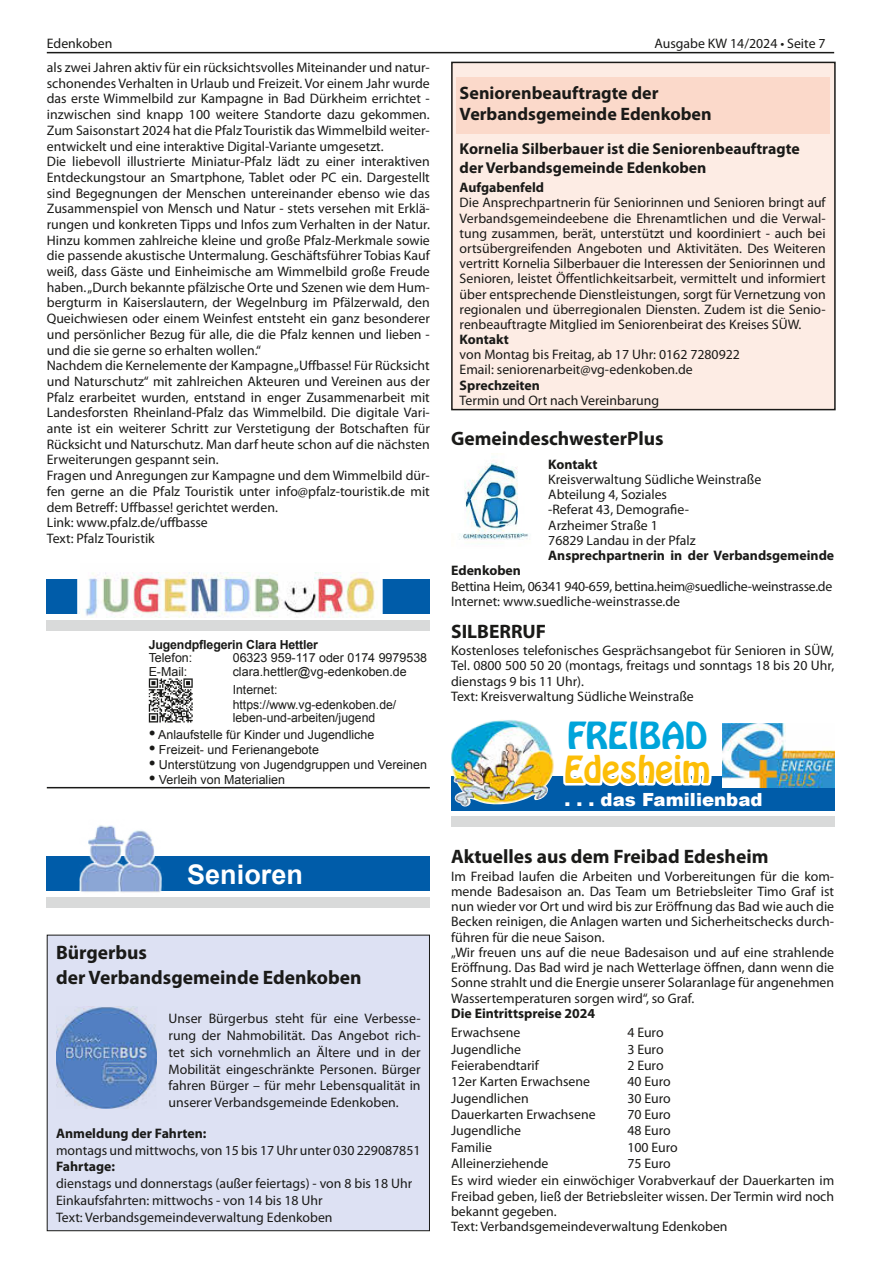
<style>
.page{position:relative;width:881px;height:1263px;background:#fff}
.page>*{position:absolute;margin:0;border:0;box-sizing:border-box;transform-origin:0 0}
.t1{font:33px "Hobo Std";color:#fcbe07}
.t2{font:33px "Hobo Std";color:#00a4da}
.t3{font:700 27px "Arial";color:#fff}
.t4{font:700 19.5px/25px "Myriad Pro";color:#1a1a18}
.t5{font:900 18.15px "Arial";color:#fff}
.t6{font:700 18px/21.6px "Myriad Pro";color:#1a1a18}
.t7{font:700 15.75px/18.9px "Myriad Pro";color:#1a1a18}
.t8{font:13.8px/15.8px "Myriad Pro";color:#1a1a18}
.t9{font:700 13.8px "Myriad Pro";color:#1a1a18}
.t10{font:13.8px/15.3px "Myriad Pro";letter-spacing:-.02em;color:#1a1a18}
.t11{font:12.45px/18px "Arial";color:#1a1a18}
.t12{font:700 12.45px "Arial";letter-spacing:-.01em;color:#1a1a18}
.s1{font-size:19.5px}
</style>
<div class="page">
<hr style="left:47px;top:52px;width:786px;height:1px;background:#1a1a18">
<div style="left:451px;top:62px;width:383px;height:348px;background:#fdece4"></div>
<div style="left:451px;top:62px;width:384px;height:348px;border:2px solid #1a1a18"></div>
<div style="left:456px;top:77px;width:373px;height:56px;background:#fbd9ca"></div>
<img style="left:459px;top:460px;width:70px;height:80px">
<div style="left:451px;top:777px;width:382px;height:34px;background:#005ca9"></div>
<div style="left:451px;top:816px;width:382px;height:11px;background:#d9dada"></div>
<img style="left:451px;top:719px;width:103px;height:88px">
<svg style="left:560px;top:776px;width:153px;height:10px;background:#dbe7f2"></svg>
<img style="left:722px;top:724px;width:111px;height:63px">
<div style="left:47px;top:580px;width:382px;height:34px;background:#005ca9"></div>
<div style="left:47px;top:620px;width:382px;height:10px;background:#d9dada"></div>
<hr style="left:47px;top:787px;width:382px;height:1px;background:#1a1a18">
<div style="left:77px;top:561px;width:305px;height:59px;background:#fff"></div>
<img style="left:84px;top:572px;width:293px;height:45px">
<img style="left:148px;top:678px;width:44px;height:45px">
<div style="left:47px;top:857px;width:382px;height:34px;background:#005ca9"></div>
<div style="left:47px;top:897px;width:382px;height:10px;background:#d9dada"></div>
<img style="left:80px;top:825px;width:84px;height:68px">
<div style="left:47px;top:935px;width:382px;height:296px;background:#dde1f3"></div>
<img style="left:56px;top:1006px;width:100px;height:102px">
<p class="t8" style="left:47px;top:35px;width:67px">Edenkoben</p>
<p class="t8" style="left:654px;top:35px;width:173px">Ausgabe KW 14/2024 • Seite 7</p>
<h3 class="t6" style="left:459px;top:81px;width:253px">Seniorenbeauftragte der<br>Verbandsgemeinde Edenkoben</h3>
<p class="t7" style="left:459px;top:139px;width:341px">Kornelia Silberbauer ist die Seniorenbeauftragte der Verbandsgemeinde Edenkoben</p>
<p class="t9" style="left:459px;top:179px;width:86px">Aufgabenfeld</p>
<p class="t8" style="left:459px;top:195px;width:367px;line-height:15.1px;text-align:justify">Die Ansprechpartnerin für Seniorinnen und Senioren bringt auf Verbandsgemeindeebene die Ehrenamtlichen und die Verwal&shy;tung zusammen, berät, unterstützt und koordiniert - auch bei ortsübergreifenden Angeboten und Aktivitäten. Des Weiteren vertritt Kornelia Silberbauer die Interessen der Seniorinnen und Senioren, leistet Öffentlichkeitsarbeit, vermittelt und informiert über entsprechende Dienstleistungen, sorgt für Vernetzung von regionalen und überregionalen Diensten. Zudem ist die Senio&shy;renbeauftragte Mitglied im Seniorenbeirat des Kreises SÜW.</p>
<p class="t9" style="left:459px;top:330px;width:51px">Kontakt</p>
<p class="t8" style="left:459px;top:347px;width:282px;line-height:15.1px">von Montag bis Freitag, ab 17 Uhr: 0162 7280922<br>Email: seniorenarbeit@vg-edenkoben.de</p>
<p class="t9" style="left:459px;top:376px;width:82px">Sprechzeiten</p>
<p class="t8" style="left:459px;top:392px;width:201px">Termin und Ort nach Vereinbarung</p>
<h3 class="t4" style="left:451px;top:426px;width:214px">GemeindeschwesterPlus</h3>
<p class="t9" style="left:548px;top:455px;width:51px">Kontakt</p>
<p class="t8" style="left:548px;top:471px;width:214px;line-height:15.3px">Kreisverwaltung Südliche Weinstraße<br>Abteilung 4, Soziales<br>-Referat 43, Demografie-<br>Arzheimer Straße 1<br>76829 Landau in der Pfalz</p>
<p class="t9" style="left:548px;top:546px;width:287px">Ansprechpartnerin in der Verbandsgemeinde</p>
<p class="t9" style="left:451px;top:562px;width:71px">Edenkoben</p>
<p class="t10" style="left:451px;top:578px;width:382px">Bettina Heim, 06341 940-659, bettina.heim@suedliche-weinstrasse.de<br>Internet: www.suedliche-weinstrasse.de</p>
<h3 class="t4" style="left:451px;top:618px;width:96px">SILBERRUF</h3>
<p class="t8" style="left:451px;top:643px;width:384px;line-height:15.3px">Kostenloses telefonisches Gesprächsangebot für Senioren in SÜW, Tel. 0800 500 50 20 (montags, freitags und sonntags 18 bis 20 Uhr, dienstags 9 bis 11 Uhr).<br>Text: Kreisverwaltung Südliche Weinstraße</p>
<h1 class="t2" style="left:567px;top:712px;width:142px">Freibad</h1>
<h1 class="t1" style="left:563px;top:747px;width:148px">edesheim</h1>
<h3 class="t5" style="left:564px;top:786px;width:200px">. . . das Familienbad</h3>
<p class="t8" style="left:47px;top:59px;width:384px">als zwei Jahren aktiv für ein rücksichtsvolles Miteinander und natur&shy;schonendes Verhalten in Urlaub und Freizeit. Vor einem Jahr wurde das erste Wimmelbild zur Kampagne in Bad Dürkheim errichtet - inzwischen sind knapp 100 weitere Standorte dazu gekommen.<br>Zum Saisonstart 2024 hat die Pfalz Touristik das Wimmelbild weiter&shy;entwickelt und eine interaktive Digital-Variante umgesetzt.<br>Die liebevoll illustrierte Miniatur-Pfalz lädt zu einer interaktiven Entdeckungstour an Smartphone, Tablet oder PC ein. Dargestellt sind Begegnungen der Menschen untereinander ebenso wie das Zusammenspiel von Mensch und Natur - stets versehen mit Erklä&shy;rungen und konkreten Tipps und Infos zum Verhalten in der Natur.<br>Hinzu kommen zahlreiche kleine und große Pfalz-Merkmale sowie die passende akustische Untermalung. Geschäftsführer Tobias Kauf weiß, dass Gäste und Einheimische am Wimmelbild große Freude haben. „Durch bekannte pfälzische Orte und Szenen wie dem Hum&shy;bergturm in Kaiserslautern, der Wegelnburg im Pfälzerwald, den Queichwiesen oder einem Weinfest entsteht ein ganz besonderer und persönlicher Bezug für alle, die die Pfalz kennen und lieben - und die sie gerne so erhalten wollen.“<br>Nachdem die Kernelemente der Kampagne „Uffbasse! Für Rücksicht und Naturschutz“ mit zahlreichen Akteuren und Vereinen aus der Pfalz erarbeitet wurden, entstand in enger Zusammenarbeit mit Landesforsten Rheinland-Pfalz das Wimmelbild. Die digitale Vari&shy;ante ist ein weiterer Schritt zur Verstetigung der Botschaften für Rücksicht und Naturschutz. Man darf heute schon auf die nächsten Erweiterungen gespannt sein.<br>Fragen und Anregungen zur Kampagne und dem Wimmelbild dür&shy;fen gerne an die Pfalz Touristik unter info@pfalz-touristik.de mit dem Betreff: Uffbasse! gerichtet werden.<br>Link: www.pfalz.de/uffbasse<br>Text: Pfalz Touristik</p>
<p class="t12" style="left:149px;top:636px;width:171px">Jugendpflegerin Clara Hettler</p>
<p class="t11" style="left:149px;top:649px;width:45px">Telefon:</p>
<p class="t11" style="left:233px;top:649px;width:196px">06323 959-117 oder 0174 9979538</p>
<p class="t11" style="left:149px;top:663px;width:40px">E-Mail:</p>
<p class="t11" style="left:233px;top:663px;width:175px">clara.hettler@vg-edenkoben.de<br>Internet:</p>
<p class="t11" style="left:233px;top:698px;width:165px;line-height:13.5px">https://www.vg-edenkoben.de/ leben-und-arbeiten/jugend</p>
<p class="t11" style="left:149px;top:726px;width:227px"><span class="s1">•</span> Anlaufstelle für Kinder und Jugendliche</p>
<p class="t11" style="left:149px;top:741px;width:172px"><span class="s1">•</span> Freizeit- und Ferienangebote</p>
<p class="t11" style="left:149px;top:756px;width:280px"><span class="s1">•</span> Unterstützung von Jugendgruppen und Vereinen</p>
<p class="t11" style="left:149px;top:771px;width:138px"><span class="s1">•</span> Verleih von Materialien</p>
<h2 class="t3" style="left:187px;top:857px;width:117px">Senioren</h2>
<h3 class="t4" style="left:56px;top:939px;width:307px">Bürgerbus<br>der Verbandsgemeinde Edenkoben</h3>
<p class="t8" style="left:168px;top:1010px;width:253px;line-height:16.8px;text-align:justify">Unser Bürgerbus steht für eine Verbesse&shy;rung der Nahmobilität. Das Angebot rich&shy;tet sich vornehmlich an Ältere und in der Mobilität eingeschränkte Personen. Bürger fahren Bürger – für mehr Lebensqualität in unserer Verbandsgemeinde Edenkoben.</p>
<p class="t9" style="left:56px;top:1124px;width:152px">Anmeldung der Fahrten:</p>
<p class="t8" style="left:56px;top:1142px;width:366px">montags und mittwochs, von 15 bis 17 Uhr unter 030 229087851</p>
<p class="t9" style="left:56px;top:1158px;width:60px">Fahrtage:</p>
<p class="t8" style="left:56px;top:1175px;width:357px;line-height:16.8px">dienstags und donnerstags (außer feiertags) - von 8 bis 18 Uhr<br>Einkaufsfahrten: mittwochs - von 14 bis 18 Uhr<br>Text: Verbandsgemeindeverwaltung Edenkoben</p>
<h3 class="t4" style="left:451px;top:843px;width:319px">Aktuelles aus dem Freibad Edesheim</h3>
<p class="t8" style="left:451px;top:868px;width:384px;line-height:15.3px">Im Freibad laufen die Arbeiten und Vorbereitungen für die kom&shy;mende Badesaison an. Das Team um Betriebsleiter Timo Graf ist nun wieder vor Ort und wird bis zur Eröffnung das Bad wie auch die Becken reinigen, die Anlagen warten und Sicherheitschecks durch&shy;führen für die neue Saison.<br>„Wir freuen uns auf die neue Badesaison und auf eine strahlende Eröffnung. Das Bad wird je nach Wetterlage öffnen, dann wenn die Sonne strahlt und die Energie unserer Solaranlage für angenehmen Wassertemperaturen sorgen wird“, so Graf.</p>
<p class="t9" style="left:451px;top:1004px;width:146px">Die Eintrittspreise 2024</p>
<p class="t8" style="left:451px;top:1024px;width:71px">Erwachsene</p>
<p class="t8" style="left:627px;top:1024px;width:38px">4 Euro</p>
<p class="t8" style="left:451px;top:1041px;width:72px">Jugendliche</p>
<p class="t8" style="left:627px;top:1041px;width:38px">3 Euro</p>
<p class="t8" style="left:451px;top:1057px;width:89px">Feierabendtarif</p>
<p class="t8" style="left:627px;top:1057px;width:38px">2 Euro</p>
<p class="t8" style="left:451px;top:1073px;width:140px">12er Karten Erwachsene</p>
<p class="t8" style="left:627px;top:1073px;width:45px">40 Euro</p>
<p class="t8" style="left:451px;top:1090px;width:79px">Jugendlichen</p>
<p class="t8" style="left:627px;top:1090px;width:45px">30 Euro</p>
<p class="t8" style="left:451px;top:1106px;width:146px">Dauerkarten Erwachsene</p>
<p class="t8" style="left:627px;top:1106px;width:45px">70 Euro</p>
<p class="t8" style="left:451px;top:1122px;width:72px">Jugendliche</p>
<p class="t8" style="left:627px;top:1122px;width:45px">48 Euro</p>
<p class="t8" style="left:451px;top:1139px;width:42px">Familie</p>
<p class="t8" style="left:627px;top:1139px;width:52px">100 Euro</p>
<p class="t8" style="left:451px;top:1155px;width:99px">Alleinerziehende</p>
<p class="t8" style="left:451px;top:1154px;width:384px;line-height:17.4px;text-indent:176px">75 Euro<br>Es wird wieder ein einwöchiger Vorabverkauf der Dauerkarten im</p>
<p class="t8" style="left:451px;top:1188px;width:384px;line-height:15.3px">Freibad geben, ließ der Betriebsleiter wissen. Der Termin wird noch bekannt gegeben.<br>Text: Verbandsgemeindeverwaltung Edenkoben</p>
</div>
